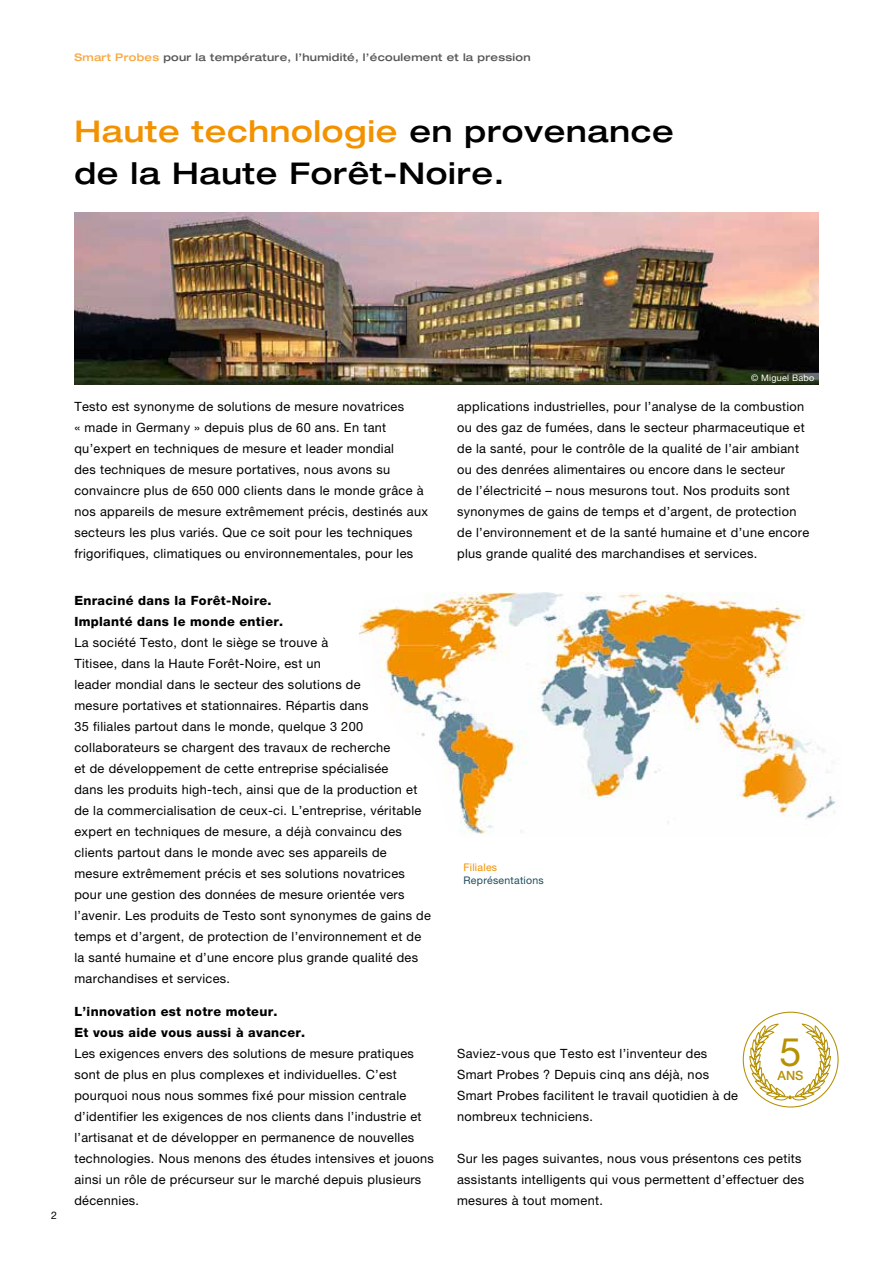
<style>
.page{position:relative;width:893px;height:1263px;background:#fff}
.page>*{position:absolute;margin:0;border:0;box-sizing:border-box;transform-origin:0 0}
.t1{font:39.45px "Helvetica Neue LTW1 G";color:#b59103}
.t2{font:500 expanded 30px/42px "Helvetica Neue LTW1 G";letter-spacing:.025em;color:#000}
.t3{font:12.75px/21px "Helvetica Neue LTW1 G";letter-spacing:.025em;color:#000}
.t4{font:800 12.75px/21px "Helvetica Neue LTW1 G";letter-spacing:.025em;color:#000}
.t5{font:500 12.75px "Helvetica Neue LTW1 G";color:#b59103}
.t6{font:500 expanded 10.5px "Helvetica Neue LTW1 G";letter-spacing:.025em;color:#575756}
.t7{font:10.5px "Helvetica Neue LTW1 G";letter-spacing:.025em;color:#1f4d5e}
.t8{font:10.5px "Helvetica Neue LTW1 G";letter-spacing:.025em;color:#f39200}
.t9{font:10.5px "Helvetica Neue LTW1 G";color:#000}
.t10{font:9px "Helvetica Neue LTW1 G";letter-spacing:.025em;color:#fff}
.s1{color:#f7a941}
.s2{color:#f39200}
</style>
<div class="page">
<img style="left:74px;top:213px;width:745px;height:172px">
<img style="left:359px;top:592px;width:417px;height:242px">
<hr style="left:892px;top:213px;width:1px;height:1050px;background:#dae4ea">
<svg style="left:776px;top:570px;width:117px;height:656px"></svg>
<svg style="left:749px;top:1023px;width:82px;height:77px"></svg>
<p class="t6" style="left:74px;top:50px;width:458px"><span class="s1">Smart Probes</span> pour la température, l’humidité, l’écoulement et la pression</p>
<h2 class="t2" style="left:74px;top:109px;width:601px"><span class="s2">Haute technologie</span> en provenance de la Haute Forêt-Noire.</h2>
<p class="t9" style="left:51px;top:1209px;width:7px">2</p>
<p class="t10" style="left:751px;top:372px;width:65px">© Miguel Babo</p>
<p class="t3" style="left:74px;top:396px;width:355px">Testo est synonyme de solutions de mesure novatrices<br>« made in Germany » depuis plus de 60 ans. En tant qu’expert en techniques de mesure et leader mondial<br>des techniques de mesure portatives, nous avons su convaincre plus de 650 000 clients dans le monde grâce à nos appareils de mesure extrêmement précis, destinés aux secteurs les plus variés. Que ce soit pour les techniques frigorifiques, climatiques ou environnementales, pour les</p>
<p class="t3" style="left:457px;top:396px;width:354px">applications industrielles, pour l’analyse de la combustion ou des gaz de fumées, dans le secteur pharmaceutique et de la santé, pour le contrôle de la qualité de l’air ambiant ou des denrées alimentaires ou encore dans le secteur<br>de l’électricité – nous mesurons tout. Nos produits sont synonymes de gains de temps et d’argent, de protection de l’environnement et de la santé humaine et d’une encore plus grande qualité des marchandises et services.</p>
<p class="t4" style="left:74px;top:590px;width:210px">Enraciné dans la Forêt-Noire.<br>Implanté dans le monde entier.</p>
<p class="t3" style="left:74px;top:632px;width:358px">La société Testo, dont le siège se trouve à<br>Titisee, dans la Haute Forêt-Noire, est un<br>leader mondial dans le secteur des solutions de<br>mesure portatives et stationnaires. Répartis dans<br>35 filiales partout dans le monde, quelque 3 200 collaborateurs se chargent des travaux de recherche<br>et de développement de cette entreprise spécialisée<br>dans les produits high-tech, ainsi que de la production et de la commercialisation de ceux-ci. L’entreprise, véritable expert en techniques de mesure, a déjà convaincu des clients partout dans le monde avec ses appareils de mesure extrêmement précis et ses solutions novatrices pour une gestion des données de mesure orientée vers l’avenir. Les produits de Testo sont synonymes de gains de temps et d’argent, de protection de l’environnement et de la santé humaine et d’une encore plus grande qualité des marchandises et services.</p>
<p class="t8" style="left:463px;top:860px;width:35px">Filiales</p>
<p class="t7" style="left:463px;top:874px;width:82px">Représentations</p>
<p class="t4" style="left:74px;top:1001px;width:232px">L’innovation est notre moteur.<br>Et vous aide vous aussi à avancer.</p>
<p class="t3" style="left:74px;top:1043px;width:361px">Les exigences envers des solutions de mesure pratiques sont de plus en plus complexes et individuelles. C’est pourquoi nous nous sommes fixé pour mission centrale d’identifier les exigences de nos clients dans l’industrie et l’artisanat et de développer en permanence de nouvelles technologies. Nous menons des études intensives et jouons ainsi un rôle de précurseur sur le marché depuis plusieurs décennies.</p>
<p class="t3" style="left:457px;top:1043px;width:282px">Saviez-vous que Testo est l’inventeur des Smart Probes ? Depuis cinq ans déjà, nos Smart Probes facilitent le travail quotidien à de nombreux techniciens.</p>
<h1 class="t1" style="left:779px;top:1027px;width:23px">5</h1>
<p class="t5" style="left:777px;top:1067px;width:28px">ANS</p>
<p class="t3" style="left:457px;top:1148px;width:348px">Sur les pages suivantes, nous vous présentons ces petits assistants intelligents qui vous permettent d’effectuer des mesures à tout moment.</p>
</div>
